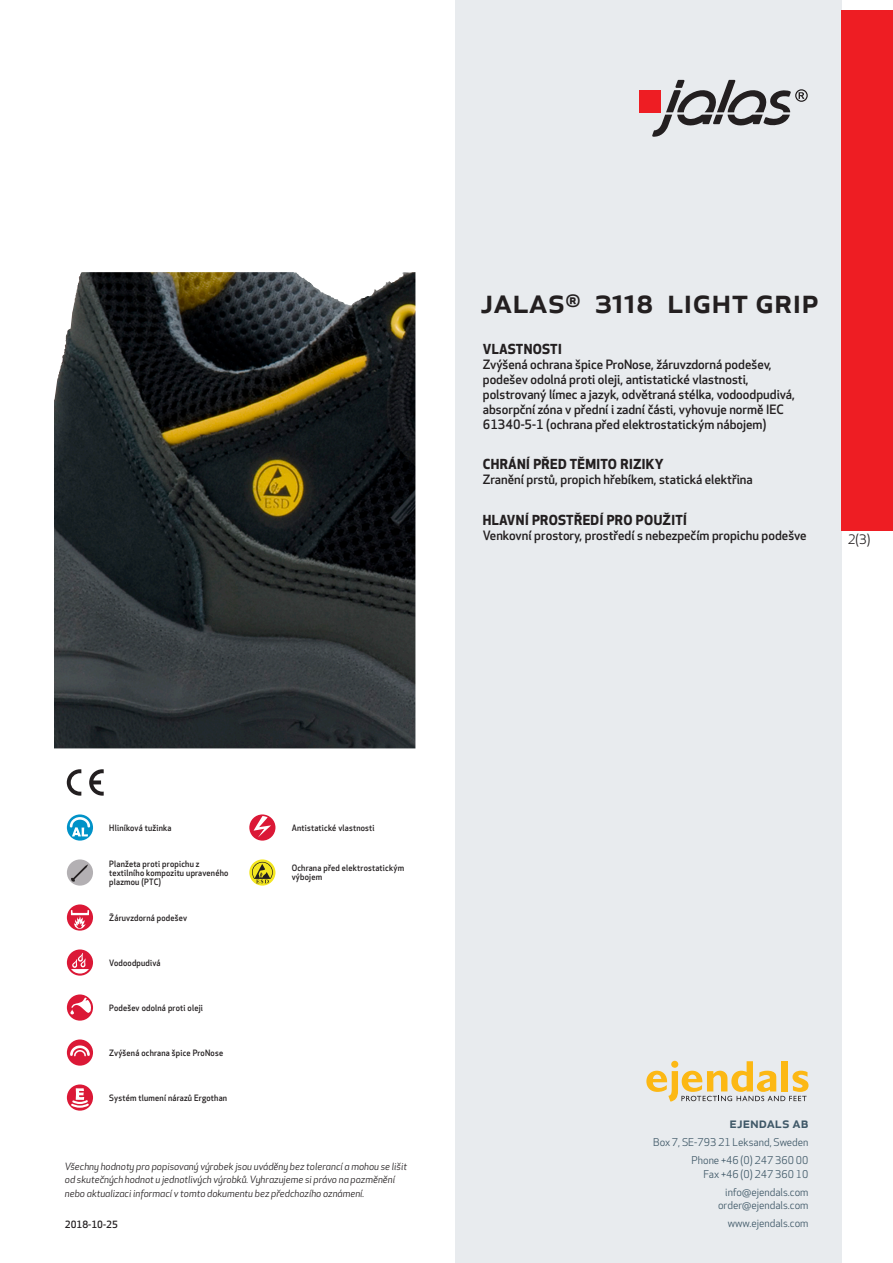
<style>
.page{position:relative;width:893px;height:1263px;background:#fff}
.page>*{position:absolute;margin:0;border:0;box-sizing:border-box;transform-origin:0 0}
.prodname{font:500 34.5px "Apex New";color:#231f20}
.t1{font:500 15px "Apex New";color:#405968}
.Funktion_body{font:700 13.5px "Apex New";letter-spacing:.025em;color:#231f20}
.t2{font:12.75px "Apex New";color:#231f20}
.Funktion_body-2{font:500 12.6px/15px "Apex New";color:#231f20}
.t3{font:10.5px/18px "Apex New";color:#405968;text-align:right}
.t4{font:italic 9.75px/13.5px "Apex New";color:#231f20}
.Sidfot_datum{font:500 9.75px "Apex New";color:#231f20}
.Artikel{font:500 8.55px/9px "Apex New";letter-spacing:.025em;color:#231f20;scale:.95 1}
</style>
<div class="page">
<div style="left:455px;top:0;width:387px;height:1263px;background:#e8ebee"></div>
<svg style="left:646px;top:1061px;width:162px;height:40px"></svg>
<div style="left:842px;top:11px;width:51px;height:520px;background:#ee1d23"></div>
<div style="left:639px;top:90px;width:22px;height:22px;background:#ee1d23"></div>
<svg style="left:652px;top:80px;width:156px;height:57px"></svg>
<svg style="left:67px;top:814px;width:26px;height:27px"></svg>
<svg style="left:70px;top:817px;width:20px;height:19px"></svg>
<div style="left:67px;top:859px;width:26px;height:27px;background:#b3b0b3;border-radius:50%"></div>
<svg style="left:71px;top:864px;width:17px;height:18px"></svg>
<svg style="left:67px;top:904px;width:26px;height:27px"></svg>
<svg style="left:71px;top:910px;width:18px;height:19px"></svg>
<svg style="left:67px;top:949px;width:26px;height:27px"></svg>
<svg style="left:71px;top:953px;width:18px;height:20px"></svg>
<svg style="left:67px;top:994px;width:26px;height:27px"></svg>
<svg style="left:70px;top:997px;width:21px;height:17px"></svg>
<div style="left:67px;top:1039px;width:26px;height:27px;background:#db1836;border-radius:50%"></div>
<svg style="left:70px;top:1045px;width:20px;height:11px"></svg>
<svg style="left:67px;top:1084px;width:26px;height:27px"></svg>
<svg style="left:69px;top:1088px;width:22px;height:21px"></svg>
<svg style="left:249px;top:814px;width:26px;height:27px"></svg>
<svg style="left:254px;top:816px;width:17px;height:21px"></svg>
<svg style="left:249px;top:859px;width:26px;height:26px"></svg>
<svg style="left:252px;top:862px;width:21px;height:21px"></svg>
<svg style="left:89px;top:769px;width:15px;height:27px"></svg>
<svg style="left:67px;top:769px;width:14px;height:27px"></svg>
<img style="left:54px;top:272px;width:361px;height:476px">
<p class="prodname" style="left:480px;top:277px;width:340px">JALAS<sup>®</sup> 3118 Light Grip</p>
<p class="Funktion_body" style="left:483px;top:339px;width:80px">VLASTNOSTI</p>
<p class="Funktion_body-2" style="left:483px;top:356px;width:314px">Zvýšená ochrana špice ProNose, žáruvzdorná podešev, podešev odolná proti oleji, antistatické vlastnosti, polstrovaný límec a jazyk, odvětraná stélka, vodoodpudivá, absorpční zóna v přední i zadní části, vyhovuje normě IEC 61340-5-1 (ochrana před elektrostatickým nábojem)</p>
<p class="Funktion_body" style="left:483px;top:455px;width:182px">CHRÁNÍ PŘED TĚMITO RIZIKY</p>
<p class="Funktion_body-2" style="left:483px;top:472px;width:271px">Zranění prstů, propich hřebíkem, statická elektřina</p>
<p class="Funktion_body" style="left:483px;top:510px;width:206px">HLAVNÍ PROSTŘEDÍ PRO POUŽITÍ</p>
<p class="Funktion_body-2" style="left:483px;top:528px;width:325px">Venkovní prostory, prostředí s nebezpečím propichu podešve</p>
<p class="t2" style="left:848px;top:531px;width:24px">2(3)</p>
<p class="Artikel" style="left:109px;top:823px;width:67px">Hliníková tužinka</p>
<p class="Artikel" style="left:109px;top:859px;width:127px">Planžeta proti propichu z textilního kompozitu upraveného plazmou (PTC)</p>
<p class="Artikel" style="left:109px;top:913px;width:83px">Žáruvzdorná podešev</p>
<p class="Artikel" style="left:109px;top:958px;width:56px">Vodoodpudivá</p>
<p class="Artikel" style="left:109px;top:1003px;width:100px">Podešev odolná proti oleji</p>
<p class="Artikel" style="left:109px;top:1048px;width:121px">Zvýšená ochrana špice ProNose</p>
<p class="Artikel" style="left:109px;top:1093px;width:126px">Systém tlumení nárazů Ergothan</p>
<p class="Artikel" style="left:292px;top:823px;width:89px">Antistatické vlastnosti</p>
<p class="Artikel" style="left:292px;top:864px;width:120px">Ochrana před elektrostatickým výbojem</p>
<p class="t4" style="left:65px;top:1159px;width:344px">Všechny hodnoty pro popisovaný výrobek jsou uváděny bez tolerancí a mohou se lišit od skutečných hodnot u jednotlivých výrobků. Vyhrazujeme si právo na pozměnění nebo aktualizaci informací v tomto dokumentu bez předchozího oznámení.</p>
<p class="Sidfot_datum" style="left:65px;top:1218px;width:54px">2018-10-25</p>
<p class="t1" style="left:729px;top:1113px;width:80px">ejendals ab</p>
<p class="t3" style="left:653px;top:1133px;width:157px">Box 7, SE-793 21 Leksand, Sweden<br>Phone +46 (0) 247 360 00</p>
<p class="t3" style="left:703px;top:1165px;width:107px">Fax +46 (0) 247 360 10 info@ejendals.com</p>
<p class="t3" style="left:718px;top:1196px;width:92px">order@ejendals.com</p>
<p class="t3" style="left:728px;top:1215px;width:82px">www.ejendals.com</p>
</div>
